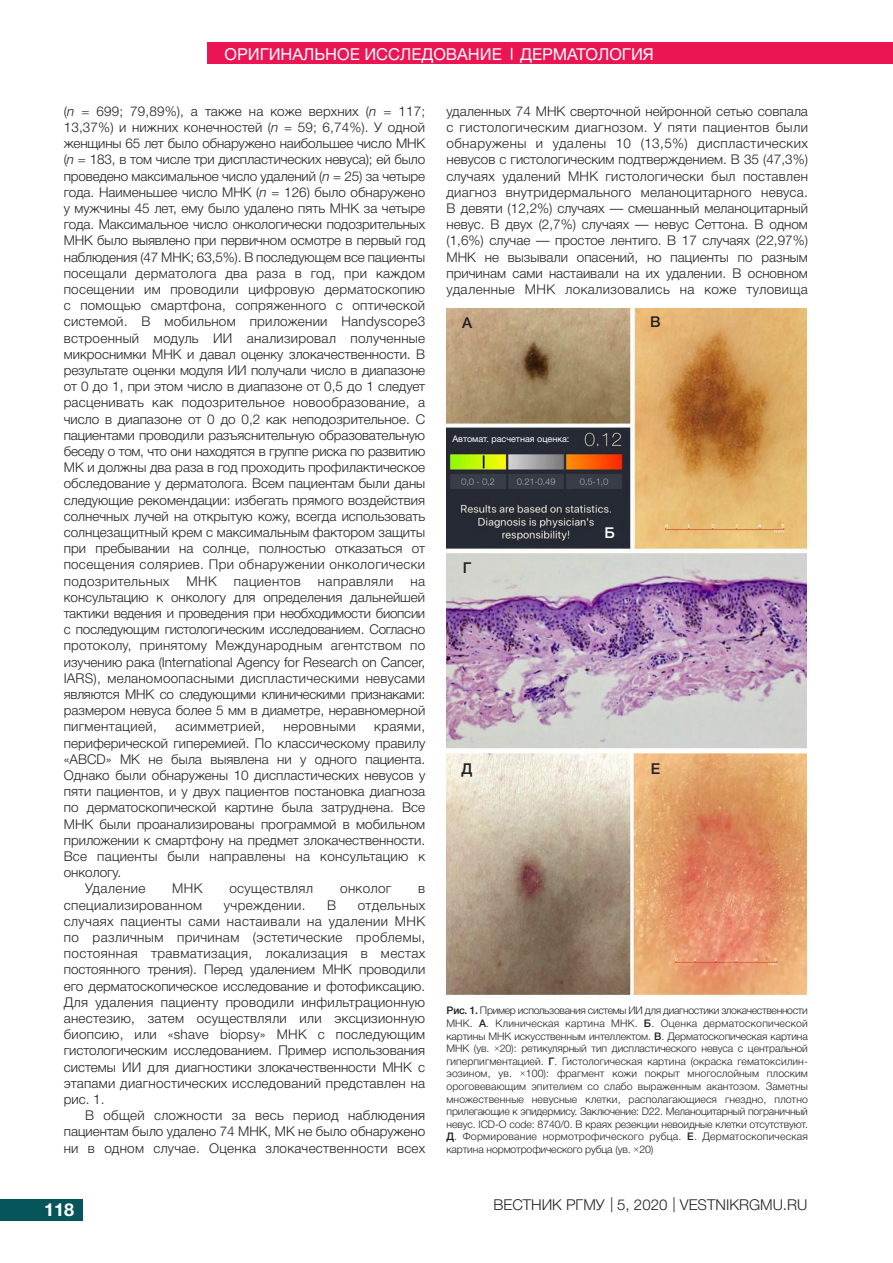
<style>
.page{position:relative;width:893px;height:1263px;background:#fff}
.page>*{position:absolute;margin:0;border:0;box-sizing:border-box;transform-origin:0 0}
.t1{font:700 18px "Helvetica Neue Cyr";color:#fff}
.t2{font:16.5px "Helvetica Neue Cyr";color:#fff}
.t3{font:300 15px "Helvetica Neue Cyr";color:#231f20}
.t4{font:500 15px "Helvetica Neue Cyr";color:#231f20}
.t5{font:500 15px "Helvetica Neue Cyr";color:#fff}
.t6{font:300 13.5px/16.2px "Helvetica Neue Cyr";letter-spacing:.02em;color:#231f20;text-align:justify}
.t7{font:300 10.5px/12.6px "Helvetica Neue Cyr";letter-spacing:-.01em;color:#231f20;text-align:justify}
.t8{font:9px "Helvetica Neue Cyr";color:#fff}
.s1{font-style:italic}
.s2{font-weight:500}
.s3{font-family:"Times New Roman";font-weight:400}
</style>
<div class="page">
<div style="left:0;top:1199px;width:83px;height:21px;background:#06555a"></div>
<div style="left:207px;top:43px;width:686px;height:21px;background:#ec1553"></div>
<svg style="left:511px;top:48px;width:1px;height:12px"></svg>
<img style="left:446px;top:308px;width:361px;height:689px">
<p class="t2" style="left:225px;top:45px;width:431px">ОРИГИНАЛЬНОЕ ИССЛЕДОВАНИЕ ДЕРМАТОЛОГИЯ</p>
<p class="t6" style="left:64px;top:103px;width:363px">(<span class="s1">n</span> = 699; 79,89%), а также на коже верхних (<span class="s1">n</span> = 117; 13,37%) и нижних конечностей (<span class="s1">n</span> = 59; 6,74%). У одной женщины 65 лет было обнаружено наибольшее число МНК (<span class="s1">n</span> = 183, в том числе три диспластических невуса); ей было проведено максимальное число удалений (<span class="s1">n</span> = 25) за четыре года. Наименьшее число МНК (<span class="s1">n</span> = 126) было обнаружено у мужчины 45 лет, ему было удалено пять МНК за четыре года. Максимальное число онкологически подозрительных МНК было выявлено при первичном осмотре в первый год наблюдения (47 МНК; 63,5%). В последующем все пациенты посещали дерматолога два раза в год, при каждом посещении им проводили цифровую дерматоскопию с помощью смартфона, сопряженного с оптической системой. В мобильном приложении Handyscope3 встроенный модуль ИИ анализировал полученные микроснимки МНК и давал оценку злокачественности. В результате оценки модуля ИИ получали число в диапазоне от 0 до 1, при этом число в диапазоне от 0,5 до 1 следует расценивать как подозрительное новообразование, а число в диапазоне от 0 до 0,2 как неподозрительное. С пациентами проводили разъяснительную образовательную беседу о том, что они находятся в группе риска по развитию МК и должны два раза в год проходить профилактическое обследование у дерматолога. Всем пациентам были даны следующие рекомендации: избегать прямого воздействия солнечных лучей на открытую кожу, всегда использовать солнцезащитный крем с максимальным фактором защиты при пребывании на солнце, полностью отказаться от посещения соляриев. При обнаружении онкологически подозрительных</p>
<p class="t6" style="left:186px;top:573px;width:32px">МНК</p>
<p class="t6" style="left:234px;top:573px;width:68px">пациентов</p>
<p class="t6" style="left:318px;top:573px;width:77px">направляли</p>
<p class="t6" style="left:64px;top:573px;width:363px;text-indent:347px">на консультацию к онкологу для определения дальнейшей тактики ведения и проведения при необходимости биопсии с последующим гистологическим исследованием. Согласно протоколу, принятому Международным агентством по изучению рака (International Agency for Research on Cancer, IARS), меланомоопасными диспластическими невусами являются МНК со следующими клиническими признаками: размером невуса более 5 мм в диаметре, неравномерной пигментацией,</p>
<p class="t6" style="left:175px;top:719px;width:91px">асимметрией,</p>
<p class="t6" style="left:283px;top:719px;width:74px">неровными</p>
<p class="t6" style="left:64px;top:719px;width:363px;text-indent:310px">краями, периферической гиперемией. По классическому правилу «ABCD» МК не была выявлена ни у одного пациента.<br>Однако были обнаружены 10 диспластических невусов у пяти пациентов, и у двух пациентов постановка диагноза по дерматоскопической картине была затруднена. Все МНК были проанализированы программой в мобильном приложении к смартфону на предмет злокачественности.<br>Все пациенты были направлены на консультацию к онкологу.</p>
<p class="t6" style="left:85px;top:881px;width:62px">Удаление</p>
<p class="t6" style="left:172px;top:881px;width:32px">МНК</p>
<p class="t6" style="left:229px;top:881px;width:85px">осуществлял</p>
<p class="t6" style="left:340px;top:881px;width:53px">онколог</p>
<p class="t6" style="left:418px;top:881px;width:9px">в</p>
<p class="t6" style="left:64px;top:897px;width:140px">специализированном</p>
<p class="t6" style="left:224px;top:897px;width:83px">учреждении.</p>
<p class="t6" style="left:327px;top:897px;width:11px">В</p>
<p class="t6" style="left:64px;top:897px;width:363px;text-indent:294px">отдельных случаях пациенты сами настаивали на удалении МНК по различным причинам (эстетические проблемы, постоянная травматизация, локализация в местах постоянного трения). Перед удалением МНК проводили его дерматоскопическое исследование и фотофиксацию.<br>Для удаления пациенту проводили инфильтрационную анестезию, затем осуществляли или эксцизионную биопсию, или «shave biopsy» МНК с последующим гистологическим исследованием. Пример использования системы ИИ для диагностики злокачественности МНК с этапами диагностических исследований представлен на рис. 1.</p>
<p class="t6" style="left:64px;top:1107px;width:363px;text-indent:21px">В общей сложности за весь период наблюдения пациентам было удалено 74 МНК, МК не было обнаружено ни в одном случае. Оценка злокачественности всех</p>
<h1 class="t1" style="left:44px;top:1200px;width:32px">118</h1>
<p class="t6" style="left:446px;top:103px;width:363px">удаленных 74 МНК сверточной нейронной сетью совпала с гистологическим диагнозом. У пяти пациентов были обнаружены и удалены 10 (13,5%) диспластических невусов с гистологическим подтверждением. В 35 (47,3%) случаях удалений МНК гистологически был поставлен диагноз внутридермального меланоцитарного невуса.<br>В девяти (12,2%) случаях — смешанный меланоцитарный невус. В двух (2,7%) случаях — невус Сеттона. В одном (1,6%) случае — простое лентиго. В 17 случаях (22,97%)<br>МНК не вызывали опасений, но пациенты по разным причинам сами настаивали на их удалении. В основном удаленные МНК локализовались на коже туловища</p>
<p class="t4" style="left:462px;top:314px;width:12px">А</p>
<p class="t4" style="left:650px;top:313px;width:12px">В</p>
<p class="t8" style="left:452px;top:434px;width:119px">Автомат. расчетная оценка:</p>
<p class="t4" style="left:463px;top:559px;width:10px">Г</p>
<p class="t5" style="left:605px;top:525px;width:12px">Б</p>
<p class="t4" style="left:462px;top:761px;width:12px">Д</p>
<p class="t4" style="left:651px;top:761px;width:11px">Е</p>
<p class="t7" style="left:446px;top:1004px;width:363px"><span class="s2">Рис. 1.</span> Пример использования системы ИИ для диагностики злокачественности МНК. <span class="s2">А</span>. Клиническая картина МНК. <span class="s2">Б</span>. Оценка дерматоскопической картины МНК искусственным интеллектом. <span class="s2">В</span>. Дерматоскопическая картина МНК (ув. <span class="s3">×</span>20): ретикулярный тип диспластического невуса с центральной гиперпигментацией. <span class="s2">Г</span>. Гистологическая картина (окраска гематоксилин&shy;эозином, ув. <span class="s3">×</span>100): фрагмент кожи покрыт многослойным плоским ороговевающим эпителием со слабо выраженным акантозом. Заметны множественные невусные клетки, располагающиеся гнездно, плотно прилегающие к эпидермису. Заключение: D22. Меланоцитарный пограничный невус. ICD-O code: 8740/0. В краях резекции невоидные клетки отсутствуют.<br><span class="s2">Д</span>. Формирование нормотрофического рубца. <span class="s2">Е</span>. Дерматоскопическая картина нормотрофического рубца (ув. <span class="s3">×</span>20)</p>
<p class="t3" style="left:610px;top:1195px;width:5px">|</p>
<p class="t3" style="left:673px;top:1195px;width:5px">|</p>
<p class="t3" style="left:494px;top:1196px;width:315px">ВЕСТНИК РГМУ 5, 2020 VESTNIKRGMU.RU</p>
</div>
